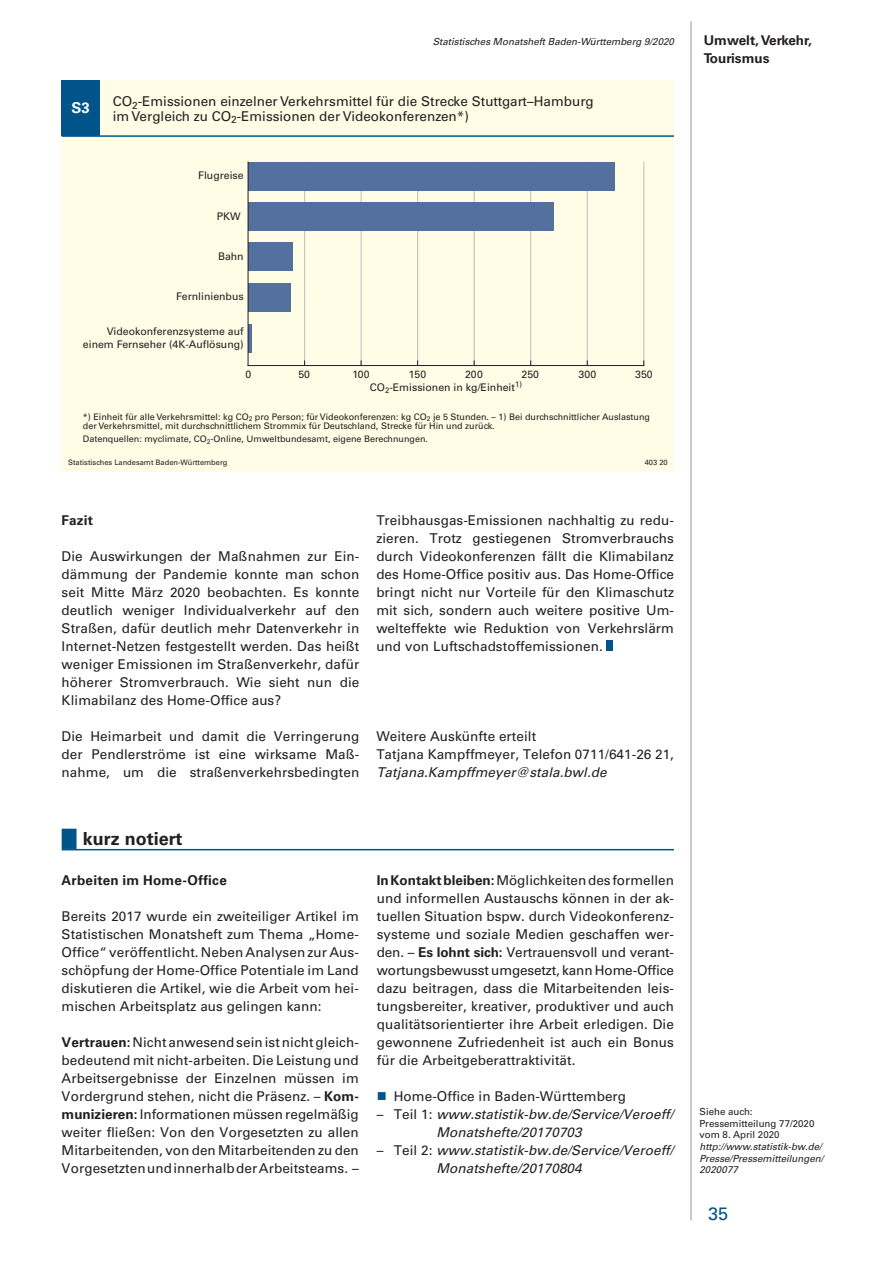
<style>
.page{position:relative;width:893px;height:1263px;background:#fff}
.page>*{position:absolute;margin:0;border:0;box-sizing:border-box;transform-origin:0 0}
.kurz_notiert{font:700 18px "Univers";color:#231f20}
.t1{font:18px "Univers";color:#01548a}
.t2{font:700 15px "Univers";color:#fff}
.Fließtext{font:13.5px/18px "Univers";letter-spacing:.005em;color:#231f20;text-align:justify}
.Fließtext-2{font:italic 13.5px "Univers";letter-spacing:.005em;color:#231f20}
.Kapitelzwischenübers{font:700 13.5px/18px "Univers";letter-spacing:.005em;color:#231f20}
.t3{font:10.5px/12.6px "Univers";color:#231f20;text-align:right}
.t4{font:italic 9.75px/11.7px "Univers";color:#231f20}
.t5{font:9px/9px "Univers";color:#231f20}
.t6{font:7.5px "Univers";color:#231f20}
.s1{font-weight:700}
.s2{font-style:normal}
</style>
<div class="page">
<hr style="left:691px;top:21px;width:1px;height:1199px;background:#939598">
<div style="left:607px;top:641px;width:6px;height:10px;background:#01548a"></div>
<div style="left:62px;top:81px;width:612px;height:391px;background:#fffde5"></div>
<div style="left:62px;top:81px;width:38px;height:55px;background:#01548a"></div>
<hr style="left:304px;top:162px;width:1px;height:204px;background:#bcbdc0">
<hr style="left:361px;top:162px;width:1px;height:204px;background:#bcbdc0">
<hr style="left:417px;top:162px;width:1px;height:204px;background:#bcbdc0">
<hr style="left:474px;top:162px;width:1px;height:204px;background:#bcbdc0">
<hr style="left:530px;top:162px;width:1px;height:204px;background:#bcbdc0">
<hr style="left:587px;top:162px;width:1px;height:204px;background:#bcbdc0">
<hr style="left:643px;top:162px;width:1px;height:204px;background:#bcbdc0">
<hr style="left:248px;top:365px;width:396px;height:1px;background:#231f20">
<div style="left:248px;top:203px;width:305px;height:28px;background:#54709e"></div>
<div style="left:248px;top:243px;width:45px;height:28px;background:#54709e"></div>
<div style="left:248px;top:162px;width:366px;height:29px;background:#54709e"></div>
<div style="left:248px;top:283px;width:43px;height:29px;background:#54709e"></div>
<hr style="left:248px;top:324px;width:4px;height:29px;background:#54709e">
<hr style="left:248px;top:162px;width:1px;height:204px;background:#231f20">
<hr style="left:62px;top:135px;width:612px;height:2px;background:#01548a">
<div style="left:62px;top:829px;width:15px;height:20px;background:#01548a"></div>
<hr style="left:62px;top:849px;width:612px;height:1px;background:#01548a">
<p class="t2" style="left:72px;top:99px;width:20px">S3</p>
<p class="t4" style="left:433px;top:35px;width:243px">Statistisches Monatsheft Baden-Württemberg 9/2020</p>
<p class="Kapitelzwischenübers" style="left:704px;top:31px;width:110px">Umwelt, Verkehr,<br>Tourismus</p>
<p class="Fließtext" style="left:113px;top:94px;width:483px;line-height:14.2px">CO<sub>2</sub>-Emissionen einzelner Verkehrsmittel für die Strecke Stuttgart–Hamburg im Vergleich zu CO<sub>2</sub>-Emissionen der Videokonferenzen*)</p>
<p class="t3" style="left:198px;top:169px;width:47px">Flugreise</p>
<p class="t3" style="left:217px;top:210px;width:25px">PKW</p>
<p class="t3" style="left:218px;top:250px;width:27px">Bahn</p>
<p class="t3" style="left:176px;top:290px;width:69px">Fernlinienbus</p>
<p class="t3" style="left:83px;top:325px;width:162px">Videokonferenzsysteme auf einem Fernseher (4K-Auflösung)</p>
<p class="t3" style="left:245px;top:368px;width:7px">0</p>
<p class="t3" style="left:298px;top:368px;width:13px">50</p>
<p class="t3" style="left:352px;top:368px;width:19px">100</p>
<p class="t3" style="left:409px;top:368px;width:19px">150</p>
<p class="t3" style="left:465px;top:368px;width:19px">200</p>
<p class="t3" style="left:521px;top:368px;width:19px">250</p>
<p class="t3" style="left:579px;top:368px;width:19px">300</p>
<p class="t3" style="left:635px;top:368px;width:19px">350</p>
<p class="t3" style="left:370px;top:381px;width:154px">CO<sub>2</sub>-Emissionen in kg/Einheit<sup>1)</sup></p>
<p class="t5" style="left:83px;top:412px;width:569px">*) Einheit für alle Verkehrsmittel: kg CO<sub>2</sub> pro Person; für Videokonferenzen: kg CO<sub>2</sub> je 5 Stunden. – 1) Bei durchschnittlicher Auslastung der Verkehrsmittel, mit durchschnittlichem Strommix für Deutschland, Strecke für Hin und zurück.</p>
<p class="t5" style="left:83px;top:434px;width:347px">Datenquellen: myclimate, CO<sub>2</sub>-Online, Umweltbundesamt, eigene Berechnungen.</p>
<p class="t6" style="left:68px;top:458px;width:161px">Statistisches Landesamt Baden-Württemberg</p>
<p class="t6" style="left:645px;top:458px;width:24px">403 20</p>
<p class="Kapitelzwischenübers" style="left:62px;top:511px;width:33px">Fazit</p>
<p class="Fließtext" style="left:62px;top:547px;width:299px">Die Auswirkungen der Maßnahmen zur Ein&shy;dämmung der Pandemie konnte man schon seit Mitte März 2020 beobachten. Es konnte deutlich weniger Individualverkehr auf den Straßen, dafür deutlich mehr Datenverkehr in Internet-Netzen festgestellt werden. Das heißt weniger Emissionen im Straßenverkehr, dafür höherer Stromverbrauch. Wie sieht nun die Klimabilanz des Home-Office aus?</p>
<p class="Fließtext" style="left:62px;top:727px;width:299px">Die Heimarbeit und damit die Verringerung der Pendlerströme ist eine wirksame Maß&shy;nahme, um die straßenverkehrsbedingten</p>
<p class="Fließtext" style="left:376px;top:511px;width:299px">Treibhausgas-Emissionen nachhaltig zu redu&shy;zieren. Trotz gestiegenen Stromverbrauchs durch Videokonferenzen fällt die Klimabilanz des Home-Office positiv aus. Das Home-Office bringt nicht nur Vorteile für den Klimaschutz mit sich, sondern auch weitere positive Um&shy;welteffekte wie Reduktion von Verkehrslärm und von Luftschadstoffemissionen.</p>
<p class="Fließtext" style="left:376px;top:727px;width:161px">Weitere Auskünfte erteilt</p>
<p class="Fließtext" style="left:376px;top:745px;width:299px">Tatjana Kampffmeyer, Telefon 0711/641-26 21,</p>
<p class="Fließtext-2" style="left:376px;top:764px;width:232px">Tatjana.Kampffmeyer@stala.bwl.de</p>
<p class="kurz_notiert" style="left:83px;top:828px;width:101px">kurz notiert</p>
<p class="Kapitelzwischenübers" style="left:62px;top:871px;width:167px">Arbeiten im Home-Office</p>
<p class="Fließtext" style="left:62px;top:907px;width:299px">Bereits 2017 wurde ein zweiteiliger Artikel im Statistischen Monatsheft zum Thema „Home-Office“ veröffentlicht. Neben Analysen zur Aus&shy;schöpfung der Home-Office Potentiale im Land diskutieren die Artikel, wie die Arbeit vom hei&shy;mischen Arbeitsplatz aus gelingen kann:</p>
<p class="Fließtext" style="left:62px;top:1033px;width:299px"><span class="s1">Vertrauen:</span> Nicht anwesend sein ist nicht gleich&shy;bedeutend mit nicht-arbeiten. Die Leistung und Arbeitsergebnisse der Einzelnen müssen im Vordergrund stehen, nicht die Präsenz. – <span class="s1">Kom&shy;munizieren:</span> Informationen müssen regelmäßig weiter fließen: Von den Vorgesetzten zu allen Mitarbeitenden, von den Mitarbeitenden zu den Vorgesetzten und innerhalb der Arbeitsteams. –</p>
<p class="Fließtext" style="left:377px;top:871px;width:299px"><span class="s1">In Kontakt bleiben:</span> Möglichkeiten des formellen und informellen Austauschs können in der ak&shy;tuellen Situation bspw. durch Videokonferenz&shy;systeme und soziale Medien geschaffen wer&shy;den. – <span class="s1">Es lohnt sich:</span> Vertrauensvoll und verant&shy;wortungsbewusst umgesetzt, kann Home-Office dazu beitragen, dass die Mitarbeitenden leis&shy;tungsbereiter, kreativer, produktiver und auch qualitätsorientierter ihre Arbeit erledigen. Die gewonnene Zufriedenheit ist auch ein Bonus für die Arbeitgeberattraktivität.</p>
<p class="Fließtext" style="left:394px;top:1087px;width:234px">Home-Office in Baden-Württemberg</p>
<p class="Fließtext-2" style="left:377px;top:1106px;width:298px"><span class="s2">– Teil 1:</span> www.statistik-bw.de/Service/Veroeff/</p>
<p class="Fließtext-2" style="left:436px;top:1124px;width:147px">Monatshefte/20170703</p>
<p class="Fließtext-2" style="left:377px;top:1142px;width:298px"><span class="s2">– Teil 2:</span> www.statistik-bw.de/Service/Veroeff/</p>
<p class="Fließtext-2" style="left:436px;top:1160px;width:147px">Monatshefte/20170804</p>
<p class="t4" style="left:699px;top:1105px;width:125px"><span class="s2">Siehe auch:<br>Pressemitteilung 77/2020 vom 8. April 2020 </span>http://www.statistik-bw.de/<br>Presse/Pressemitteilungen/<br>2020077</p>
<h1 class="t1" style="left:708px;top:1203px;width:22px">35</h1>
</div>
